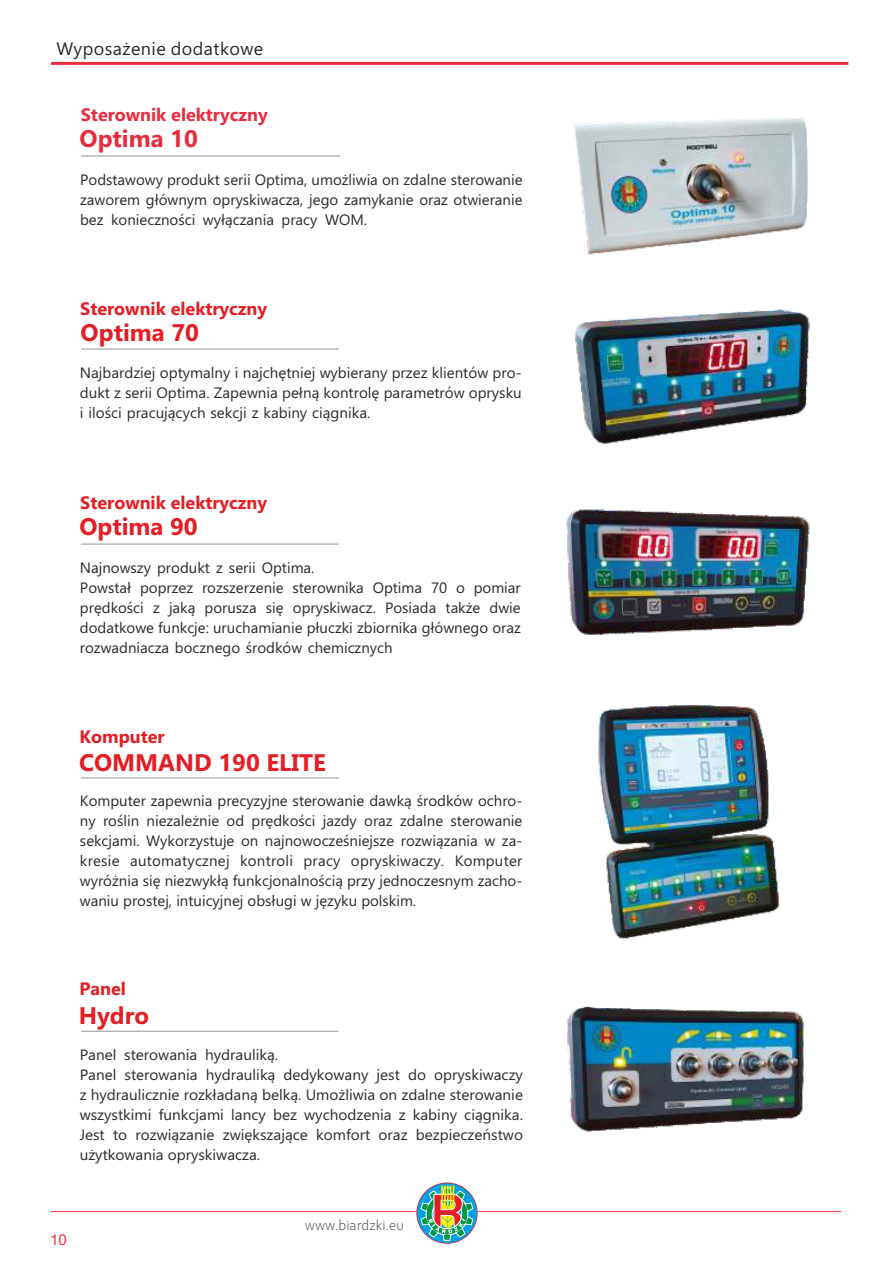
<style>
.page{position:relative;width:893px;height:1263px;background:#fff}
.page>*{position:absolute;margin:0;border:0;box-sizing:border-box;transform-origin:0 0}
.t1{font:700 24px "Ebrima";color:#e31e24}
.t2{font:700 24px "Ebrima";color:#e62d3f}
.t3{font:700 18px "Ebrima";color:#e31e24}
.t4{font:700 18px "Ebrima";color:#e62d3f}
.t5{font:18px "Ebrima";letter-spacing:.025em;color:#2b2a29}
.t6{font:15px/20px "Ebrima";color:#2b2a29;text-align:justify}
.t7{font:300 15px "Corbel";color:#2b2a29}
.t8{font:15px "Arial";color:#ee3043}
</style>
<div class="page">
<img style="left:573px;top:118px;width:235px;height:137px">
<img style="left:575px;top:309px;width:235px;height:135px">
<img style="left:566px;top:509px;width:244px;height:126px">
<img style="left:598px;top:705px;width:181px;height:235px">
<img style="left:566px;top:1006px;width:238px;height:126px">
<hr style="left:51px;top:62px;width:797px;height:3px;background:#e62e3f">
<hr style="left:51px;top:1211px;width:790px;height:1px;background:#ee3043">
<svg style="left:417px;top:1183px;width:60px;height:60px"></svg>
<svg style="left:420px;top:1185px;width:53px;height:56px;background:#84a993"></svg>
<hr style="left:81px;top:349px;width:258px;height:1px;background:#939598">
<hr style="left:81px;top:156px;width:259px;height:1px;background:#939598">
<hr style="left:81px;top:544px;width:257px;height:1px;background:#939598">
<hr style="left:81px;top:778px;width:258px;height:1px;background:#939598">
<hr style="left:81px;top:1031px;width:257px;height:1px;background:#939598">
<p class="t5" style="left:56px;top:42px;width:208px">Wyposażenie dodatkowe</p>
<p class="t4" style="left:81px;top:108px;width:188px">Sterownik elektryczny</p>
<h1 class="t2" style="left:79px;top:129px;width:120px">Optima 10</h1>
<p class="t6" style="left:80px;top:171px;width:444px">Podstawowy produkt serii Optima, umożliwia on zdalne sterowanie zaworem głównym opryskiwacza, jego zamykanie oraz otwieranie bez konieczności wyłączania pracy WOM.</p>
<p class="t3" style="left:80px;top:302px;width:188px">Sterownik elektryczny</p>
<h1 class="t1" style="left:81px;top:323px;width:120px">Optima 70</h1>
<p class="t6" style="left:80px;top:364px;width:443px">Najbardziej optymalny i najchętniej wybierany przez klientów pro&shy;dukt z serii Optima. Zapewnia pełną kontrolę parametrów oprysku i ilości pracujących sekcji z kabiny ciągnika.</p>
<p class="t3" style="left:80px;top:496px;width:188px">Sterownik elektryczny</p>
<h1 class="t1" style="left:79px;top:517px;width:120px">Optima 90</h1>
<p class="t6" style="left:80px;top:559px;width:442px;text-align:left">Najnowszy produkt z serii Optima.<br>Powstał poprzez rozszerzenie sterownika Optima 70 o pomiar prędkości z jaką porusza się opryskiwacz. Posiada także dwie dodatkowe funkcje: uruchamianie płuczki zbiornika głównego oraz rozwadniacza bocznego środków chemicznych</p>
<p class="t3" style="left:79px;top:730px;width:87px">Komputer</p>
<h1 class="t1" style="left:79px;top:753px;width:248px">COMMAND 190 ELITE</h1>
<p class="t6" style="left:80px;top:792px;width:444px">Komputer zapewnia precyzyjne sterowanie dawką środków ochro&shy;ny roślin niezależnie od prędkości jazdy oraz zdalne sterowanie sekcjami. Wykorzystuje on najnowocześniejsze rozwiązania w za&shy;kresie automatycznej kontroli pracy opryskiwaczy. Komputer wyróżnia się niezwykłą funkcjonalnością przy jednoczesnym zacho&shy;waniu prostej, intuicyjnej obsługi w języku polskim.</p>
<p class="t3" style="left:79px;top:982px;width:48px">Panel</p>
<h1 class="t1" style="left:79px;top:1006px;width:72px">Hydro</h1>
<p class="t6" style="left:80px;top:1046px;width:445px;text-align:left">Panel sterowania hydrauliką.<br>Panel sterowania hydrauliką dedykowany jest do opryskiwaczy z hydraulicznie rozkładaną belką. Umożliwia on zdalne sterowanie wszystkimi funkcjami lancy bez wychodzenia z kabiny ciągnika.<br>Jest to rozwiązanie zwiększające komfort oraz bezpieczeństwo użytkowania opryskiwacza.</p>
<p class="t8" style="left:50px;top:1234px;width:18px">10</p>
<p class="t7" style="left:305px;top:1219px;width:100px">www.biardzki.eu</p>
</div>
